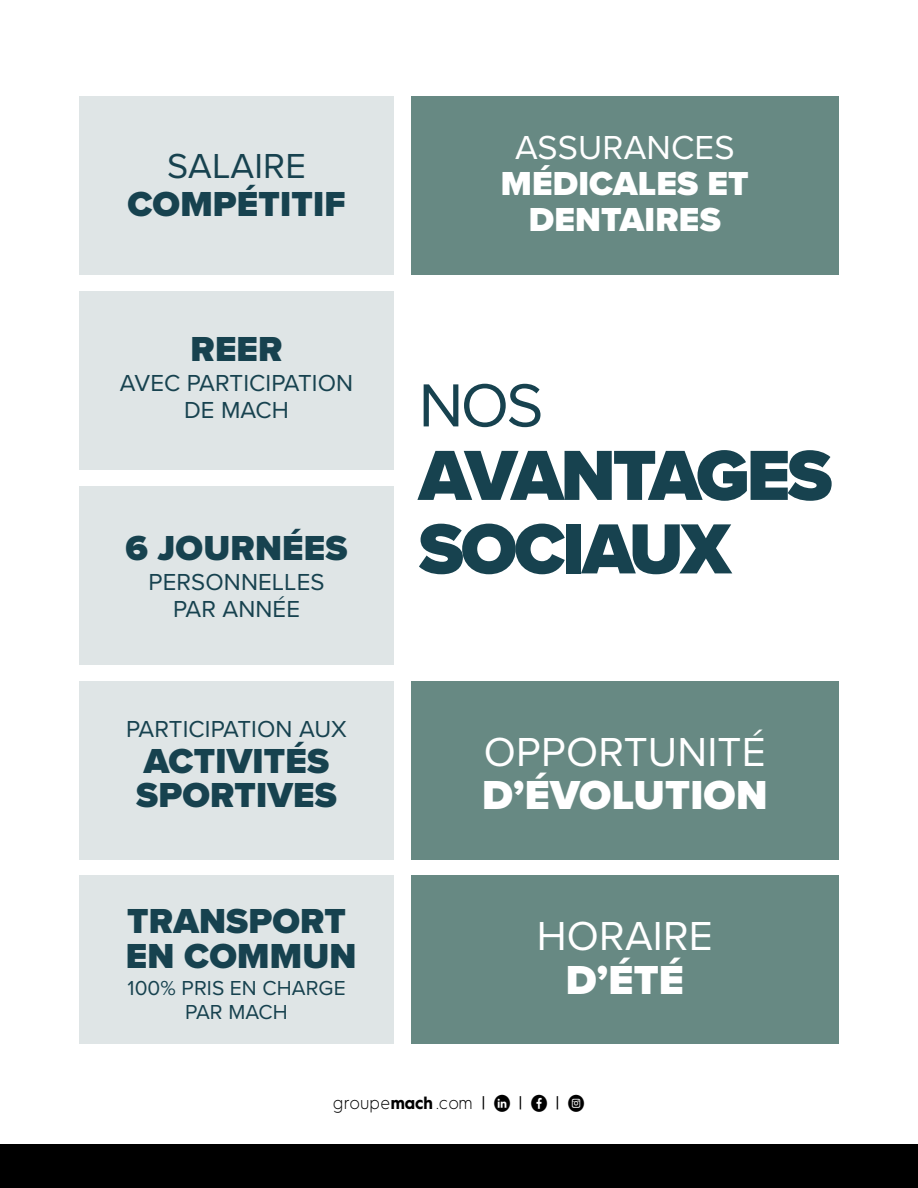
<style>
.page{position:relative;width:918px;height:1188px;background:#fff}
.page>*{position:absolute;margin:0;border:0;box-sizing:border-box;transform-origin:0 0}
.t1{font:900 73.5px "Proxima Nova";letter-spacing:-.04em;color:#17424f}
.t2{font:63px "Proxima Nova";color:#17424f}
.t3{font:42px "Proxima Nova";letter-spacing:.005em;color:#fff}
.t4{font:900 42px "Proxima Nova";letter-spacing:.005em;color:#fff}
.t5{font:900 36px "Proxima Nova";letter-spacing:.005em;color:#17424f}
.t6{font:36px "Proxima Nova";letter-spacing:.005em;color:#17424f}
.t7{font:900 34.5px "Proxima Nova";letter-spacing:.005em;color:#fff}
.t8{font:34.5px "Proxima Nova";letter-spacing:.005em;color:#fff}
.t9{font:24px "Proxima Nova";letter-spacing:.005em;color:#17424f}
.t10{font:21px "Proxima Nova";letter-spacing:.005em;color:#17424f}
.t11{font:300 17.85px "Hurme Geometric Sans 1";letter-spacing:.05em;color:#000;scale:.93 1}
.s1{font-weight:700}
.s2{font-weight:400}
.s3{font-family:"Smartphone Pro";font-weight:400}
</style>
<div class="page">
<div style="left:0;top:1145px;width:918px;height:43px;background:#000"></div>
<div style="left:79px;top:96px;width:315px;height:179px;background:#dfe5e6"></div>
<div style="left:411px;top:96px;width:428px;height:179px;background:#678983"></div>
<div style="left:79px;top:291px;width:315px;height:178px;background:#dfe5e6"></div>
<div style="left:79px;top:486px;width:315px;height:178px;background:#dfe5e6"></div>
<div style="left:79px;top:681px;width:315px;height:178px;background:#dfe5e6"></div>
<div style="left:411px;top:681px;width:428px;height:178px;background:#678983"></div>
<div style="left:79px;top:876px;width:315px;height:168px;background:#dfe5e6"></div>
<div style="left:411px;top:876px;width:428px;height:168px;background:#678983"></div>
<p class="t6" style="left:167px;top:139px;width:140px">SALAIRE</p>
<p class="t5" style="left:127px;top:177px;width:220px">COMPÉTITIF</p>
<p class="t5" style="left:190px;top:322px;width:94px">REER</p>
<p class="t9" style="left:120px;top:365px;width:235px">AVEC PARTICIPATION</p>
<p class="t9" style="left:184px;top:392px;width:106px">DE MACH</p>
<p class="t5" style="left:125px;top:521px;width:224px">6 JOURNÉES</p>
<p class="t9" style="left:149px;top:564px;width:177px">PERSONNELLES</p>
<p class="t9" style="left:173px;top:591px;width:128px">PAR ANNÉE</p>
<p class="t9" style="left:126px;top:711px;width:222px">PARTICIPATION AUX</p>
<p class="t5" style="left:144px;top:734px;width:187px">ACTIVITÉS</p>
<p class="t5" style="left:136px;top:769px;width:202px">SPORTIVES</p>
<p class="t5" style="left:127px;top:894px;width:220px">TRANSPORT</p>
<p class="t5" style="left:126px;top:929px;width:232px">EN COMMUN</p>
<p class="t10" style="left:127px;top:972px;width:220px">100% PRIS EN CHARGE</p>
<p class="t10" style="left:185px;top:996px;width:104px">PAR MACH</p>
<p class="t8" style="left:515px;top:122px;width:221px">ASSURANCES</p>
<p class="t7" style="left:501px;top:158px;width:249px">MÉDICALES ET</p>
<p class="t7" style="left:529px;top:194px;width:193px">DENTAIRES</p>
<p class="t2" style="left:419px;top:358px;width:126px">NOS</p>
<p class="t1" style="left:419px;top:421px;width:415px">AVANTAGES</p>
<p class="t1" style="left:419px;top:494px;width:314px">SOCIAUX</p>
<p class="t3" style="left:484px;top:720px;width:283px">OPPORTUNITÉ</p>
<p class="t4" style="left:482px;top:764px;width:287px">D’ÉVOLUTION</p>
<p class="t3" style="left:537px;top:905px;width:177px">HORAIRE</p>
<p class="t4" style="left:566px;top:948px;width:120px">D’ÉTÉ</p>
<p class="t11" style="left:333px;top:1090px;width:271px">groupe<span class="s1">mach</span> .com <span class="s2">|</span> <span class="s3">n</span> <span class="s2">|</span> <span class="s3">f</span> <span class="s2">|</span> <span class="s3">l</span></p>
</div>
